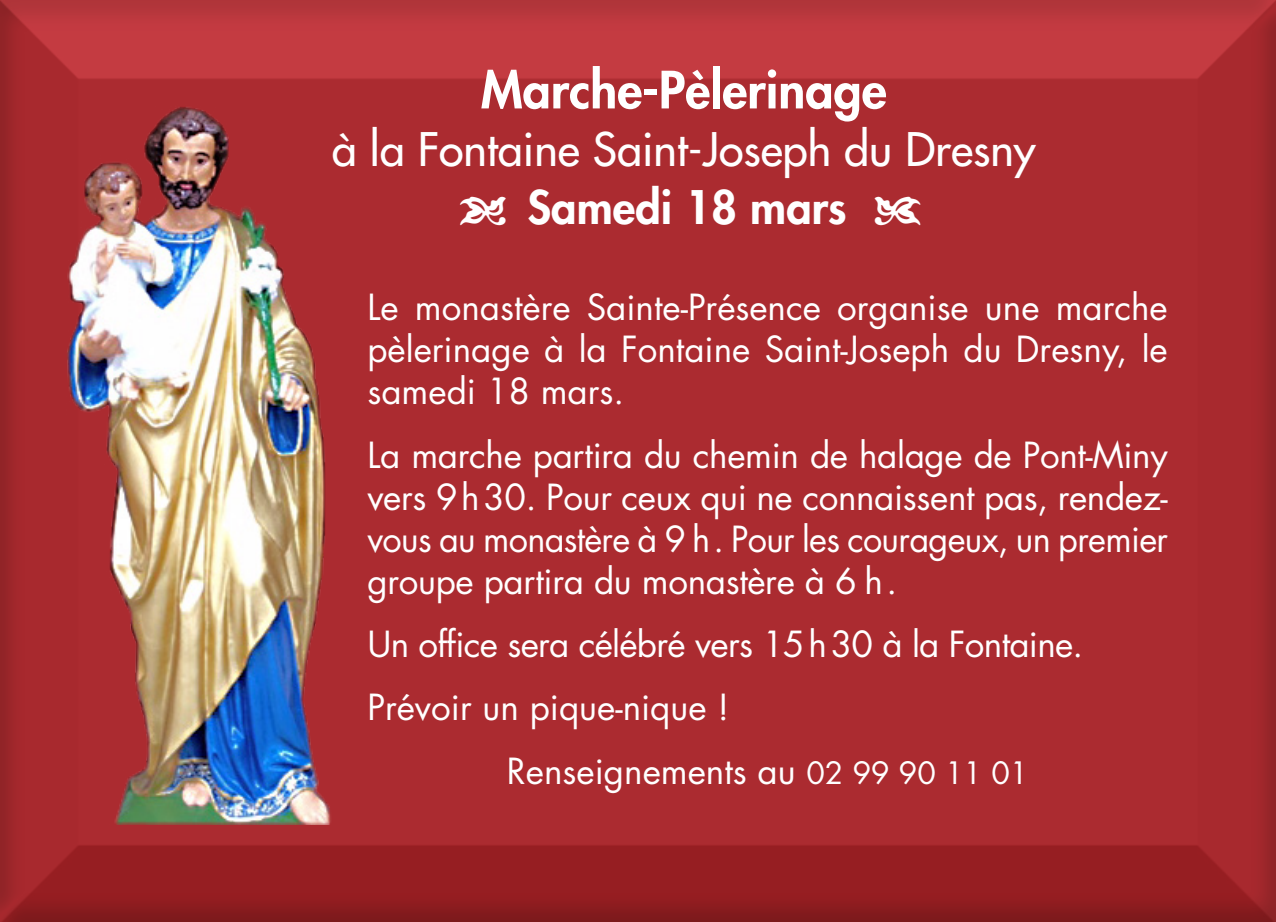
<style>
.page{position:relative;width:1276px;height:922px;background:#fff}
.page>*{position:absolute;margin:0;border:0;box-sizing:border-box;transform-origin:0 0}
.t1{font:800 50px "Futura";color:#fff}
.t2{font:45px/57.5px "Futura";color:#fff;text-align:center}
.t3{font:35px/42px "Futura";color:#fff;text-align:justify}
.t4{font:35px "Futura";letter-spacing:-.02em;color:#fff}
.s1{font-family:"Type Embellishments One Let Plain"}
.s2{font-weight:800}
.s3{font-size:30px}
</style>
<div class="page">
<div style="left:0;top:1px;width:1276px;height:920px;background:#ab2b30;opacity:.75"></div>
<img style="left:67px;top:105px;width:271px;height:719px">
<p class="t1" style="left:481px;top:57px;width:407px">Marche-Pèlerinage</p>
<p class="t2" style="left:332px;top:120px;width:705px">à la Fontaine Saint-Joseph du Dresny<br><span class="s1">3</span> <span class="s2">Samedi 18 mars</span> <span class="s1">4</span></p>
<p class="t3" style="left:367px;top:286px;width:802px">Le monastère Sainte-Présence organise une marche pèlerinage à la Fontaine Saint-Joseph du Dresny, le samedi 18 mars.</p>
<p class="t3" style="left:367px;top:433px;width:802px">La marche partira du chemin de halage de Pont-Miny vers 9h30. Pour ceux qui ne connaissent pas, rendez&shy;vous au monastère à 9 h. Pour les courageux, un premier groupe partira du monastère à 6 h.</p>
<p class="t4" style="left:367px;top:620px;width:717px">Un office sera célébré vers 15h30 à la Fontaine.</p>
<p class="t3" style="left:367px;top:686px;width:363px">Prévoir un pique-nique !</p>
<p class="t3" style="left:507px;top:749px;width:523px">Renseignements au <span class="s3">02 99 90 11 01</span></p>
</div>
